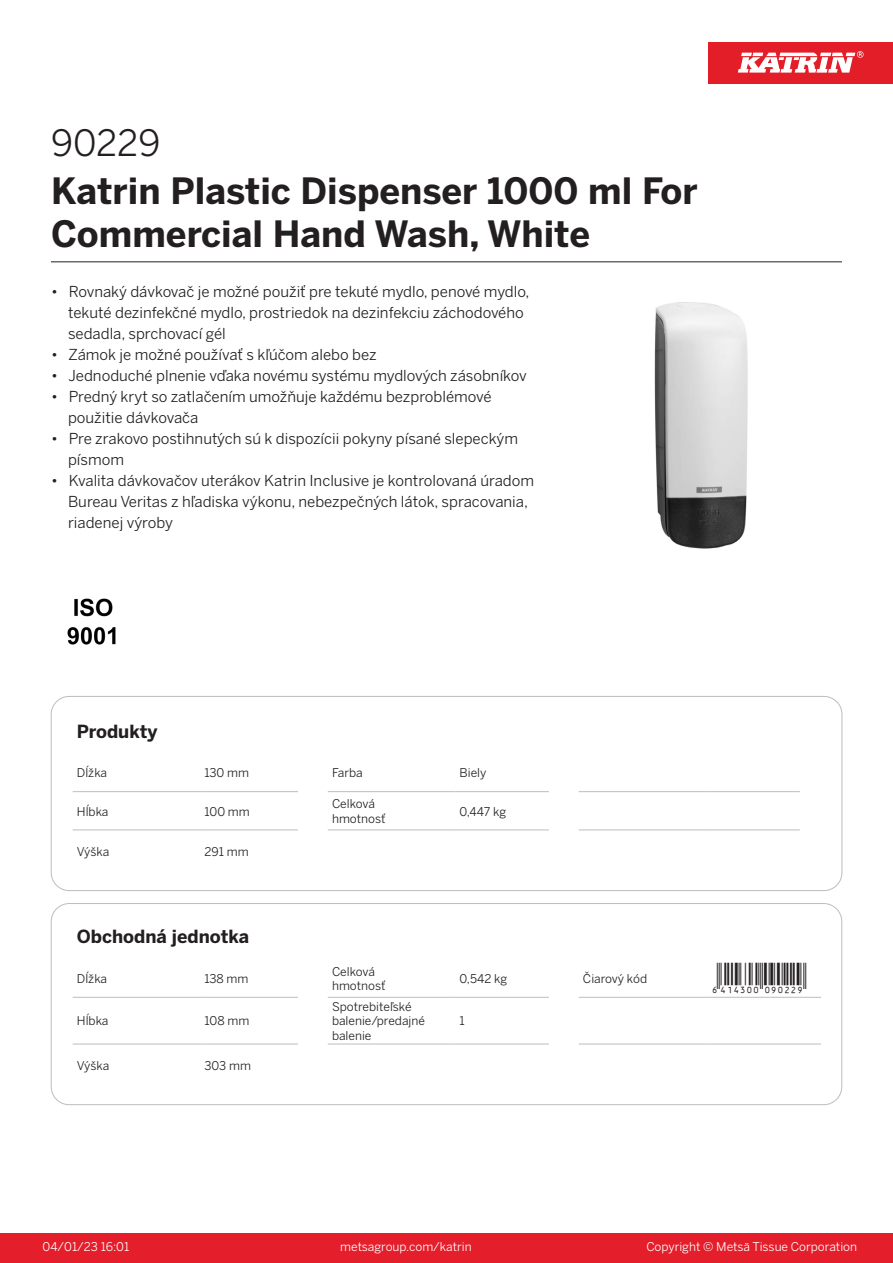
<style>
.page{position:relative;width:893px;height:1263px;background:#fff}
.page>*{position:absolute;margin:0;border:0;box-sizing:border-box;transform-origin:0 0}
.Product_Name{font:700 36px/43.2px "Benton Sans";color:#231f20}
.External_material_co{font:36px "Benton Sans";color:#231f20}
.T_EAN{font:30px "Viisas EAN Matala";color:#231f20}
.T_TableHeader{font:700 18px "Benton Sans";color:#231f20}
.MarketingBullets{font:15px/21px "Benton Sans";color:#231f20}
.T_TableBody{font:12px/14.4px "Benton Sans";color:#231f20}
.t1{font:12px "Benton Sans";color:#fff}
</style>
<div class="page">
<div style="left:0;top:1233px;width:893px;height:30px;background:#e41e2b"></div>
<div style="left:708px;top:43px;width:185px;height:41px;background:#e31e28"></div>
<svg style="left:738px;top:51px;width:126px;height:22px"></svg>
<hr style="left:73px;top:791px;width:127px;height:1px;background:#bcbdc0">
<hr style="left:200px;top:791px;width:98px;height:1px;background:#bcbdc0">
<hr style="left:328px;top:791px;width:127px;height:1px;background:#bcbdc0">
<hr style="left:455px;top:791px;width:94px;height:1px;background:#bcbdc0">
<hr style="left:579px;top:791px;width:127px;height:1px;background:#bcbdc0">
<hr style="left:706px;top:791px;width:94px;height:1px;background:#bcbdc0">
<hr style="left:73px;top:830px;width:127px;height:1px;background:#bcbdc0">
<hr style="left:200px;top:830px;width:98px;height:1px;background:#bcbdc0">
<hr style="left:328px;top:830px;width:127px;height:1px;background:#bcbdc0">
<hr style="left:455px;top:830px;width:94px;height:1px;background:#bcbdc0">
<hr style="left:579px;top:830px;width:127px;height:1px;background:#bcbdc0">
<hr style="left:706px;top:830px;width:94px;height:1px;background:#bcbdc0">
<div style="left:51px;top:696px;width:791px;height:195px;border:1px solid #bcbdc0;border-radius:18px"></div>
<hr style="left:73px;top:997px;width:127px;height:1px;background:#bcbdc0">
<hr style="left:200px;top:997px;width:98px;height:1px;background:#bcbdc0">
<hr style="left:328px;top:997px;width:127px;height:1px;background:#bcbdc0">
<hr style="left:455px;top:997px;width:94px;height:1px;background:#bcbdc0">
<hr style="left:579px;top:997px;width:127px;height:1px;background:#bcbdc0">
<hr style="left:706px;top:997px;width:115px;height:1px;background:#bcbdc0">
<hr style="left:73px;top:1044px;width:127px;height:1px;background:#bcbdc0">
<hr style="left:200px;top:1044px;width:98px;height:1px;background:#bcbdc0">
<hr style="left:328px;top:1044px;width:127px;height:1px;background:#bcbdc0">
<hr style="left:455px;top:1044px;width:94px;height:1px;background:#bcbdc0">
<hr style="left:579px;top:1044px;width:127px;height:1px;background:#bcbdc0">
<hr style="left:706px;top:1044px;width:115px;height:1px;background:#bcbdc0">
<div style="left:51px;top:903px;width:791px;height:202px;border:1px solid #bcbdc0;border-radius:18px"></div>
<img style="left:654px;top:302px;width:94px;height:247px">
<img style="left:67px;top:598px;width:49px;height:47px">
<hr style="left:51px;top:261px;width:791px;height:1px;background:#231f20">
<p class="External_material_co" style="left:51px;top:121px;width:111px">90229</p>
<p class="Product_Name" style="left:51px;top:170px;width:648px">Katrin Plastic Dispenser 1000 ml For<br>Commercial Hand Wash, White</p>
<p class="MarketingBullets" style="left:68px;top:281px;width:463px;text-indent:-17px">• Rovnaký dávkovač je možné použiť pre tekuté mydlo, penové mydlo, tekuté dezinfekčné mydlo, prostriedok na dezinfekciu záchodového sedadla, sprchovací gél</p>
<p class="MarketingBullets" style="left:51px;top:344px;width:327px">• Zámok je možné používať s kľúčom alebo bez</p>
<p class="MarketingBullets" style="left:51px;top:365px;width:477px">• Jednoduché plnenie vďaka novému systému mydlových zásobníkov</p>
<p class="MarketingBullets" style="left:68px;top:386px;width:425px;text-indent:-17px">• Predný kryt so zatlačením umožňuje každému bezproblémové použitie dávkovača</p>
<p class="MarketingBullets" style="left:68px;top:428px;width:452px;text-indent:-17px">• Pre zrakovo postihnutých sú k dispozícii pokyny písané slepeckým písmom</p>
<p class="MarketingBullets" style="left:68px;top:470px;width:468px;text-indent:-17px">• Kvalita dávkovačov uterákov Katrin Inclusive je kontrolovaná úradom<br>Bureau Veritas z hľadiska výkonu, nebezpečných látok, spracovania, riadenej výroby</p>
<p class="T_TableHeader" style="left:77px;top:720px;width:82px">Produkty</p>
<p class="T_TableBody" style="left:77px;top:766px;width:32px">Dĺžka</p>
<p class="T_TableBody" style="left:204px;top:766px;width:46px">130 mm</p>
<p class="T_TableBody" style="left:332px;top:766px;width:32px">Farba</p>
<p class="T_TableBody" style="left:460px;top:766px;width:28px">Biely</p>
<p class="T_TableBody" style="left:77px;top:804px;width:33px">Hĺbka</p>
<p class="T_TableBody" style="left:204px;top:804px;width:47px">100 mm</p>
<p class="T_TableBody" style="left:332px;top:797px;width:44px">Celková</p>
<p class="T_TableBody" style="left:332px;top:811px;width:55px">hmotnosť</p>
<p class="T_TableBody" style="left:460px;top:804px;width:48px">0,447 kg</p>
<p class="T_TableBody" style="left:77px;top:844px;width:34px">Výška</p>
<p class="T_TableBody" style="left:204px;top:844px;width:46px">291 mm</p>
<p class="T_TableHeader" style="left:77px;top:925px;width:174px">Obchodná jednotka</p>
<p class="T_TableBody" style="left:77px;top:971px;width:32px">Dĺžka</p>
<p class="T_TableBody" style="left:204px;top:971px;width:46px">138 mm</p>
<p class="T_TableBody" style="left:77px;top:1014px;width:33px">Hĺbka</p>
<p class="T_TableBody" style="left:204px;top:1014px;width:46px">108 mm</p>
<p class="T_TableBody" style="left:77px;top:1058px;width:34px">Výška</p>
<p class="T_TableBody" style="left:204px;top:1058px;width:48px">303 mm</p>
<p class="T_TableBody" style="left:332px;top:964px;width:44px">Celková</p>
<p class="T_TableBody" style="left:332px;top:978px;width:55px">hmotnosť</p>
<p class="T_TableBody" style="left:332px;top:999px;width:94px">Spotrebiteľské balenie/predajné balenie</p>
<p class="T_TableBody" style="left:460px;top:971px;width:49px">0,542 kg</p>
<p class="T_TableBody" style="left:583px;top:971px;width:66px">Čiarový kód</p>
<p class="T_EAN" style="left:710px;top:963px;width:97px">*6414300090229*</p>
<p class="T_TableBody" style="left:460px;top:1014px;width:7px">1</p>
<p class="t1" style="left:43px;top:1239px;width:88px">04/01/23 16:01</p>
<p class="t1" style="left:340px;top:1239px;width:133px">metsagroup.com/katrin</p>
<p class="t1" style="left:646px;top:1239px;width:212px">Copyright © Metsä Tissue Corporation</p>
</div>
